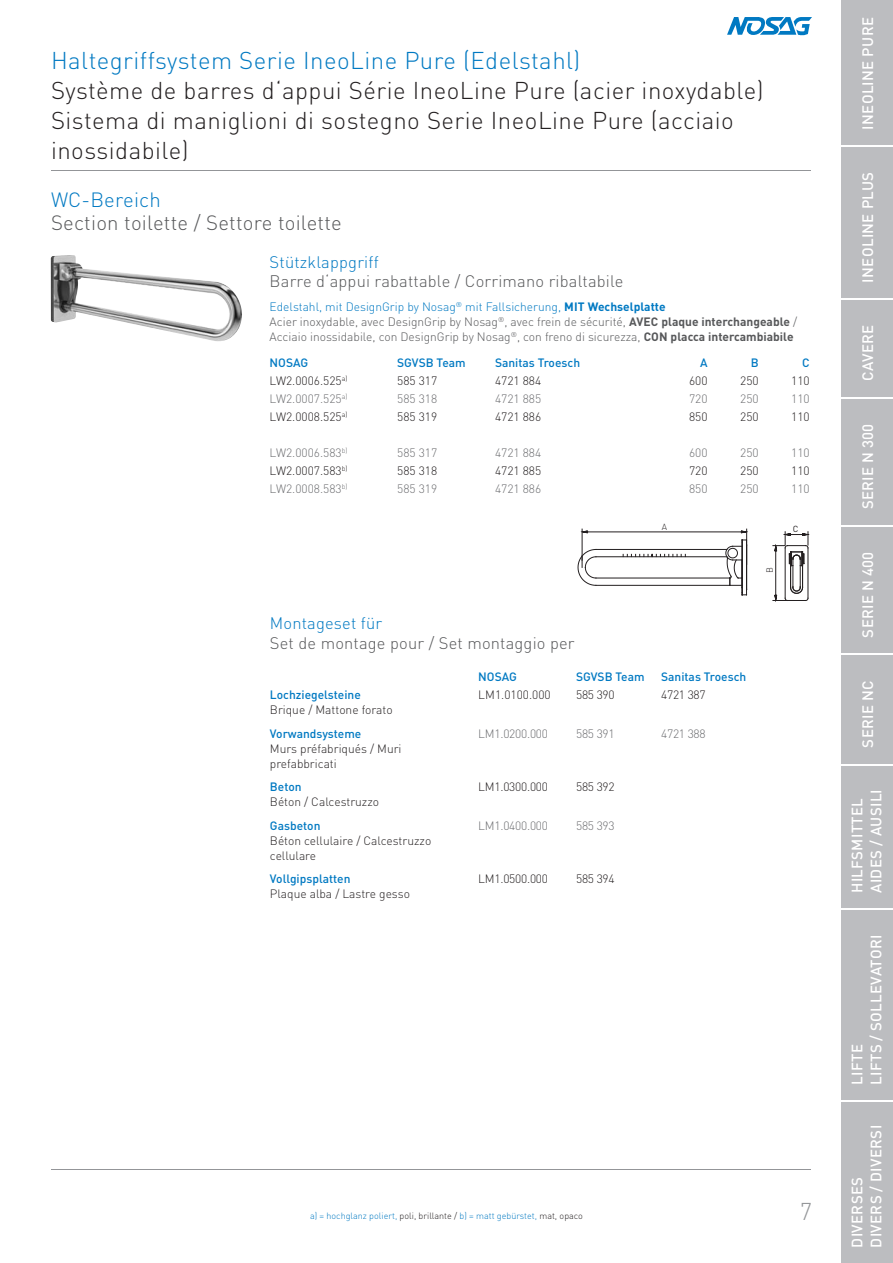
<style>
.page{position:relative;width:893px;height:1263px;background:#fff}
.page>*{position:absolute;margin:0;border:0;box-sizing:border-box;transform-origin:0 0}
.Haupttitel_T{font:300 24px/30px "DINOT";letter-spacing:.02em;color:#231f20}
.Haupttitel{font:300 24px "DINOT";letter-spacing:.02em;color:#0079c2}
.t1{font:300 24px "DINOT";color:#939598}
.Bereich_T{font:300 20.4px "DINOT";letter-spacing:.01em;color:#57585a}
.Bereich{font:300 20.4px "DINOT";letter-spacing:.01em;color:#0079c2}
.Produkttitel_T{font:300 16.5px "DINOT";letter-spacing:.01em;color:#57585a}
.Produkttitel{font:300 16.5px "DINOT";letter-spacing:.01em;color:#0079c2}
.t2{font:500 15px/19.2px "DINOT";letter-spacing:.02em;color:#fff}
.MsetTabellenkopf{font:300 12px/15px "DINOT";color:#231f20}
.Lauftext_T{font:300 12px/15px "DINOT";color:#57585a}
.Tabellentext{font:300 12px "DINOT";color:#231f20}
.Tabellentext_grau{font:300 12px "DINOT";color:#6c6d70}
.Lauftext{font:300 12px "DINOT";color:#0079c2}
.Tabellentitel{font:500 12px "DINOT";color:#0079c2}
.MsetTabellentext{font:300 12px "DINOT";letter-spacing:-.02em;color:#231f20}
.MsetTabellentext-2{font:300 12px "DINOT";letter-spacing:-.02em;color:#6c6d70}
.Tabellentext_R{font:300 12px "DINOT";color:#231f20}
.Tabellentext_R_grau{font:300 12px "DINOT";color:#6c6d70}
.Tabellentitel_R{font:500 12px "DINOT";color:#0079c2}
.Fusszeile{font:300 9px "DINOT";color:#0079c2}
.pageItem_2638{font:300 8.85px "DINOT";color:#231f20}
.s1{font-weight:700}
.s2{font-weight:500;color:#0079c2}
.s3{color:#231f20}
</style>
<div class="page">
<svg style="left:727px;top:17px;width:85px;height:19px"></svg>
<div style="left:842px;top:0;width:51px;height:1263px;background:#bcbdc0"></div>
<hr style="left:842px;top:1100px;width:51px;height:1px;background:#fff">
<hr style="left:842px;top:764px;width:51px;height:2px;background:#fff">
<hr style="left:842px;top:908px;width:51px;height:2px;background:#fff">
<hr style="left:842px;top:653px;width:51px;height:2px;background:#fff">
<hr style="left:842px;top:525px;width:51px;height:2px;background:#fff">
<hr style="left:842px;top:397px;width:51px;height:1px;background:#fff">
<hr style="left:842px;top:298px;width:51px;height:1px;background:#fff">
<hr style="left:842px;top:145px;width:51px;height:1px;background:#fff">
<img style="left:51px;top:255px;width:178px;height:86px">
<hr style="left:596px;top:578px;width:134px;height:1px;background:#231f20">
<hr style="left:596px;top:585px;width:134px;height:1px;background:#231f20">
<hr style="left:596px;top:556px;width:131px;height:1px;background:#231f20">
<hr style="left:596px;top:549px;width:131px;height:1px;background:#231f20">
<svg style="left:726px;top:540px;width:21px;height:56px"></svg>
<svg style="left:578px;top:549px;width:18px;height:37px"></svg>
<hr style="left:582px;top:529px;width:1px;height:31px;background:#231f20">
<hr style="left:746px;top:529px;width:1px;height:35px;background:#231f20">
<hr style="left:588px;top:532px;width:153px;height:1px;background:#231f20">
<svg style="left:623px;top:554px;width:63px;height:2px"></svg>
<hr style="left:51px;top:170px;width:759px;height:1px;background:#939598">
<hr style="left:51px;top:1169px;width:759px;height:1px;background:#939598">
<svg style="left:773px;top:531px;width:36px;height:70px"></svg>
<p class="Haupttitel" style="left:51px;top:46px;width:531px">Haltegriffsystem Serie IneoLine Pure (Edelstahl)</p>
<p class="Haupttitel_T" style="left:51px;top:75px;width:714px">Système de barres d‘appui Série IneoLine Pure (acier inoxydable)<br>Sistema di maniglioni di sostegno Serie IneoLine Pure (acciaio inossidabile)</p>
<p class="Bereich" style="left:51px;top:187px;width:111px">WC-Bereich</p>
<p class="Bereich_T" style="left:51px;top:210px;width:292px">Section toilette / Settore toilette</p>
<p class="Produkttitel" style="left:270px;top:252px;width:111px">Stützklappgriff</p>
<p class="Produkttitel_T" style="left:270px;top:271px;width:355px">Barre d‘appui rabattable / Corrimano ribaltabile</p>
<p class="Lauftext" style="left:270px;top:299px;width:398px">Edelstahl, mit DesignGrip by Nosag<sup>®</sup> mit Fallsicherung, <span class="s1">MIT Wechselplatte</span></p>
<p class="Lauftext_T" style="left:270px;top:314px;width:529px">Acier inoxydable, avec DesignGrip by Nosag<sup>®</sup>, avec frein de sécurité, <span class="s1">AVEC plaque interchangeable</span> /<br>Acciaio inossidabile, con DesignGrip by Nosag<sup>®</sup>, con freno di sicurezza, <span class="s1">CON placca intercambiabile</span></p>
<p class="Tabellentitel" style="left:270px;top:355px;width:40px">NOSAG</p>
<p class="Tabellentext" style="left:270px;top:374px;width:79px">LW2.0006.525<sup>a)</sup></p>
<p class="Tabellentext_grau" style="left:270px;top:392px;width:79px">LW2.0007.525<sup>a)</sup></p>
<p class="Tabellentext" style="left:270px;top:410px;width:79px">LW2.0008.525<sup>a)</sup></p>
<p class="Tabellentext_grau" style="left:270px;top:446px;width:79px">LW2.0006.583<sup>b)</sup></p>
<p class="Tabellentext" style="left:270px;top:464px;width:79px">LW2.0007.583<sup>b)</sup></p>
<p class="Tabellentext_grau" style="left:270px;top:482px;width:79px">LW2.0008.583<sup>b)</sup></p>
<p class="Tabellentitel" style="left:397px;top:355px;width:70px">SGVSB Team</p>
<p class="Tabellentext" style="left:397px;top:374px;width:42px">585 317</p>
<p class="Tabellentext_grau" style="left:397px;top:392px;width:42px">585 318</p>
<p class="Tabellentext" style="left:397px;top:410px;width:42px">585 319</p>
<p class="Tabellentext_grau" style="left:397px;top:446px;width:42px">585 317</p>
<p class="Tabellentext" style="left:397px;top:464px;width:42px">585 318</p>
<p class="Tabellentext_grau" style="left:397px;top:482px;width:42px">585 319</p>
<p class="Tabellentitel" style="left:495px;top:355px;width:87px">Sanitas Troesch</p>
<p class="Tabellentext" style="left:495px;top:374px;width:48px">4721 884</p>
<p class="Tabellentext_grau" style="left:495px;top:392px;width:48px">4721 885</p>
<p class="Tabellentext" style="left:495px;top:410px;width:48px">4721 886</p>
<p class="Tabellentext_grau" style="left:495px;top:446px;width:48px">4721 884</p>
<p class="Tabellentext" style="left:495px;top:464px;width:48px">4721 885</p>
<p class="Tabellentext_grau" style="left:495px;top:482px;width:48px">4721 886</p>
<p class="Tabellentitel_R" style="left:802px;top:355px;width:9px">C</p>
<p class="Tabellentext_R" style="left:791px;top:374px;width:20px">110</p>
<p class="Tabellentext_R_grau" style="left:791px;top:392px;width:20px">110</p>
<p class="Tabellentext_R" style="left:791px;top:410px;width:20px">110</p>
<p class="Tabellentext_R_grau" style="left:791px;top:446px;width:20px">110</p>
<p class="Tabellentext_R" style="left:791px;top:464px;width:20px">110</p>
<p class="Tabellentext_R_grau" style="left:791px;top:482px;width:20px">110</p>
<p class="Tabellentitel_R" style="left:700px;top:355px;width:9px">A</p>
<p class="Tabellentext_R" style="left:689px;top:374px;width:20px">600</p>
<p class="Tabellentext_R_grau" style="left:689px;top:392px;width:20px">720</p>
<p class="Tabellentext_R" style="left:689px;top:410px;width:20px">850</p>
<p class="Tabellentext_R_grau" style="left:689px;top:446px;width:20px">600</p>
<p class="Tabellentext_R" style="left:689px;top:464px;width:20px">720</p>
<p class="Tabellentext_R_grau" style="left:689px;top:482px;width:20px">850</p>
<p class="Tabellentitel_R" style="left:751px;top:355px;width:9px">B</p>
<p class="Tabellentext_R" style="left:740px;top:374px;width:20px">250</p>
<p class="Tabellentext_R_grau" style="left:740px;top:392px;width:20px">250</p>
<p class="Tabellentext_R" style="left:740px;top:410px;width:20px">250</p>
<p class="Tabellentext_R_grau" style="left:740px;top:446px;width:20px">250</p>
<p class="Tabellentext_R" style="left:740px;top:464px;width:20px">250</p>
<p class="Tabellentext_R_grau" style="left:740px;top:482px;width:20px">250</p>
<p class="pageItem_2638" style="left:662px;top:521px;width:7px">A</p>
<p class="Produkttitel" style="left:270px;top:613px;width:114px">Montageset für</p>
<p class="Produkttitel_T" style="left:270px;top:632px;width:306px">Set de montage pour / Set montaggio per</p>
<p class="Tabellentitel" style="left:478px;top:669px;width:40px">NOSAG</p>
<p class="Tabellentitel" style="left:576px;top:669px;width:70px">SGVSB Team</p>
<p class="Tabellentitel" style="left:661px;top:669px;width:87px">Sanitas Troesch</p>
<p class="MsetTabellenkopf" style="left:478px;top:687px;width:74px">LM1.0100.000</p>
<p class="MsetTabellentext-2" style="left:478px;top:726px;width:71px">LM1.0200.000</p>
<p class="MsetTabellentext" style="left:576px;top:688px;width:40px">585 390</p>
<p class="MsetTabellentext-2" style="left:576px;top:726px;width:40px">585 391</p>
<p class="MsetTabellentext" style="left:661px;top:688px;width:46px">4721 387</p>
<p class="MsetTabellentext-2" style="left:661px;top:726px;width:46px">4721 388</p>
<p class="MsetTabellenkopf" style="left:270px;top:687px;width:124px"><span class="s2">Lochziegelsteine<br></span>Brique / Mattone forato</p>
<p class="MsetTabellenkopf" style="left:270px;top:726px;width:133px"><span class="s2">Vorwandsysteme<br></span>Murs préfabriqués / Muri prefabbricati</p>
<p class="MsetTabellenkopf" style="left:270px;top:779px;width:111px"><span class="s2">Beton<br></span>Béton / Calcestruzzo</p>
<p class="MsetTabellenkopf" style="left:270px;top:818px;width:163px"><span class="s2">Gasbeton<br></span>Béton cellulaire / Calcestruzzo cellulare</p>
<p class="MsetTabellenkopf" style="left:270px;top:871px;width:142px"><span class="s2">Vollgipsplatten<br></span>Plaque alba / Lastre gesso</p>
<p class="MsetTabellentext" style="left:478px;top:780px;width:71px">LM1.0300.000</p>
<p class="MsetTabellentext-2" style="left:478px;top:818px;width:71px">LM1.0400.000</p>
<p class="MsetTabellentext" style="left:576px;top:780px;width:40px">585 392</p>
<p class="MsetTabellentext-2" style="left:576px;top:818px;width:40px">585 393</p>
<p class="MsetTabellentext" style="left:576px;top:872px;width:40px">585 394</p>
<p class="MsetTabellentext" style="left:478px;top:872px;width:71px">LM1.0500.000</p>
<p class="pageItem_2638" style="left:764px;top:573px;width:7px;rotate:-90deg">B</p>
<p class="Fusszeile" style="left:310px;top:1210px;width:274px">a) = hochglanz poliert, <span class="s3">poli, brillante /</span> b) = matt gebürstet, <span class="s3">mat, opaco</span></p>
<h1 class="t1" style="left:800px;top:1196px;width:14px">7</h1>
<p class="t2" style="left:858px;top:130px;width:114px;rotate:-90deg">INEOLINE PURE</p>
<p class="t2" style="left:858px;top:282px;width:112px;rotate:-90deg">INEOLINE PLUS</p>
<p class="t2" style="left:858px;top:381px;width:57px;rotate:-90deg">CAVERE</p>
<p class="t2" style="left:858px;top:509px;width:87px;rotate:-90deg">SERIE N 300</p>
<p class="t2" style="left:858px;top:637px;width:87px;rotate:-90deg">SERIE N 400</p>
<p class="t2" style="left:858px;top:747px;width:68px;rotate:-90deg">SERIE NC</p>
<p class="t2" style="left:847px;top:893px;width:105px;rotate:-90deg">HILFSMITTEL<br>AIDES / AUSILI</p>
<p class="t2" style="left:847px;top:1085px;width:152px;rotate:-90deg">LIFTE<br>LIFTS / SOLLEVATORI</p>
<p class="t2" style="left:847px;top:1247px;width:124px;rotate:-90deg">DIVERSES<br>DIVERS / DIVERSI</p>
</div>
